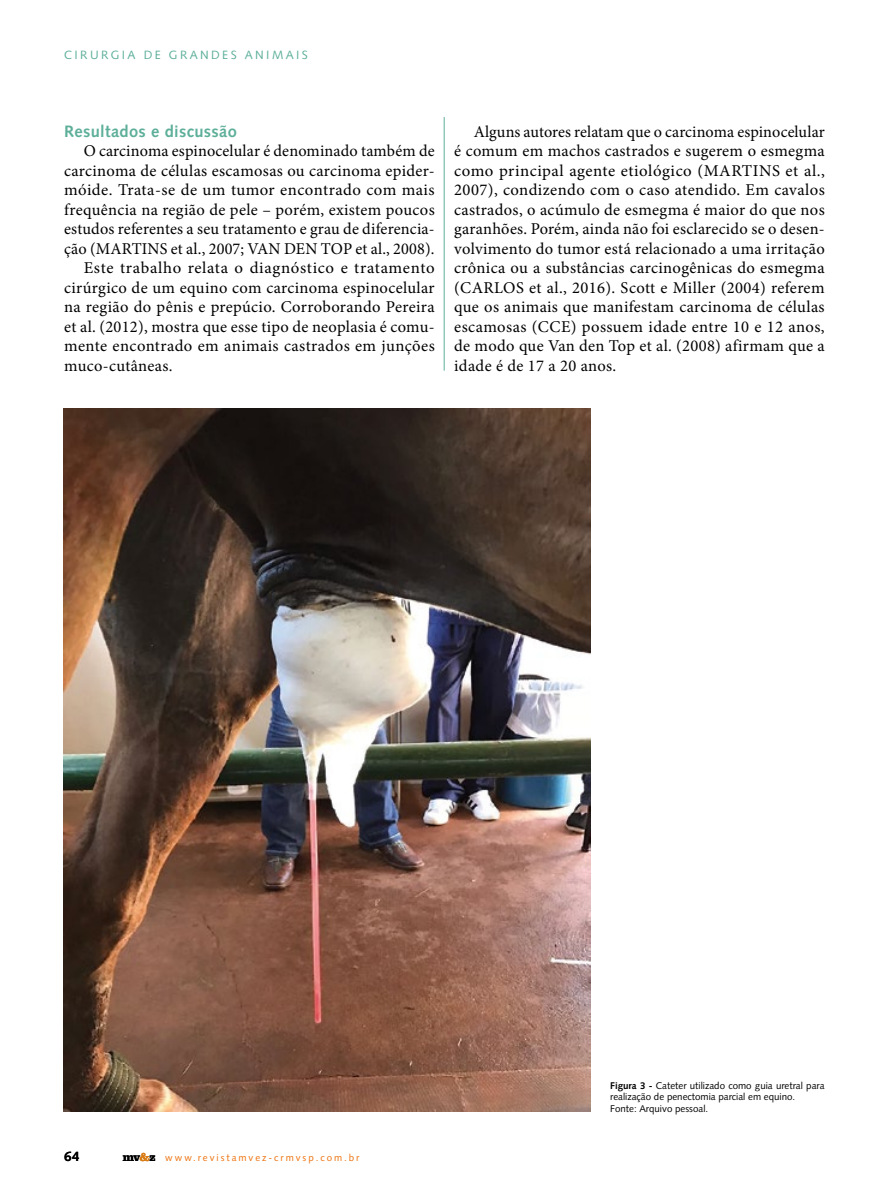
<style>
.page{position:relative;width:893px;height:1191px;background:#fff}
.page>*{position:absolute;margin:0;border:0;box-sizing:border-box;transform-origin:0 0}
.t1{font:16.5px/19.5px "Minion Pro";letter-spacing:.02em;color:#000;text-align:justify}
.t2{font:16.5px "Minion Pro";letter-spacing:.04em;color:#000}
.t3{font:700 16.5px "Syntax LT Std";letter-spacing:.02em;color:#5daf9a}
.t4{font:700 13.5px "Syntax LT Std";color:#000}
.t5{font:12px "Syntax LT Std";letter-spacing:.2em;color:#5daf9a}
.t6{font:9.75px/11.7px "Syntax LT Std";color:#000}
.t7{font:9.75px "Syntax LT Std";letter-spacing:.2em;color:#ee710c}
.s1{font-family:"Clarendon LT Std";font-weight:700;font-size:12px;color:#000}
.s2{font-family:"Clarendon LT Std";font-weight:700;font-size:12px;color:#d97b14}
.s3{font-weight:700}
</style>
<div class="page">
<img style="left:64px;top:409px;width:527px;height:703px">
<hr style="left:444px;top:117px;width:1px;height:254px;background:#5daf9a">
<p class="t5" style="left:64px;top:47px;width:245px">CIRURGIA DE GRANDES ANIMAIS</p>
<p class="t3" style="left:64px;top:121px;width:174px">Resultados e discussão</p>
<p class="t1" style="left:84px;top:141px;width:353px">O carcinoma espinocelular é denominado também de</p>
<p class="t1" style="left:64px;top:161px;width:372px">carcinoma de células escamosas ou carcinoma epider-</p>
<p class="t1" style="left:64px;top:180px;width:372px">móide. Trata-se de um tumor encontrado com mais</p>
<p class="t1" style="left:64px;top:200px;width:372px">frequência na região de pele – porém, existem poucos</p>
<p class="t1" style="left:64px;top:219px;width:372px">estudos referentes a seu tratamento e grau de diferencia-</p>
<p class="t1" style="left:64px;top:239px;width:372px">ção (MARTINS et al., 2007; VAN DEN TOP et al., 2008).</p>
<p class="t2" style="left:84px;top:257px;width:352px">Este trabalho relata o diagnóstico e tratamento</p>
<p class="t1" style="left:64px;top:278px;width:372px">cirúrgico de um equino com carcinoma espinocelular</p>
<p class="t1" style="left:64px;top:297px;width:372px">na região do pênis e prepúcio. Corroborando Pereira</p>
<p class="t1" style="left:64px;top:317px;width:372px">et al. (2012), mostra que esse tipo de neoplasia é comu-</p>
<p class="t1" style="left:64px;top:336px;width:372px">mente encontrado em animais castrados em junções</p>
<p class="t1" style="left:64px;top:356px;width:110px">muco-cutâneas.</p>
<p class="t1" style="left:454px;top:122px;width:372px;text-indent:20px">Alguns autores relatam que o carcinoma espinocelular é comum em machos castrados e sugerem o esmegma como principal agente etiológico (MARTINS et al., 2007), condizendo com o caso atendido. Em cavalos castrados, o acúmulo de esmegma é maior do que nos garanhões. Porém, ainda não foi esclarecido se o desen&shy;volvimento do tumor está relacionado a uma irritação crônica ou a substâncias carcinogênicas do esmegma (CARLOS et al., 2016). Scott e Miller (2004) referem que os animais que manifestam carcinoma de células escamosas (CCE) possuem idade entre 10 e 12 anos, de modo que Van den Top et al. (2008) afirmam que a idade é de 17 a 20 anos.</p>
<p class="t4" style="left:64px;top:1148px;width:17px">64</p>
<p class="t7" style="left:123px;top:1151px;width:238px"><span class="s1">mv</span><span class="s2">&amp;</span><span class="s1">z</span> www.revistamvez-crmvsp.com.br</p>
<p class="t6" style="left:610px;top:1079px;width:216px"><span class="s3">Figura 3 -</span> Cateter utilizado como guia uretral para realização de penectomia parcial em equino.<br>Fonte: Arquivo pessoal.</p>
</div>
